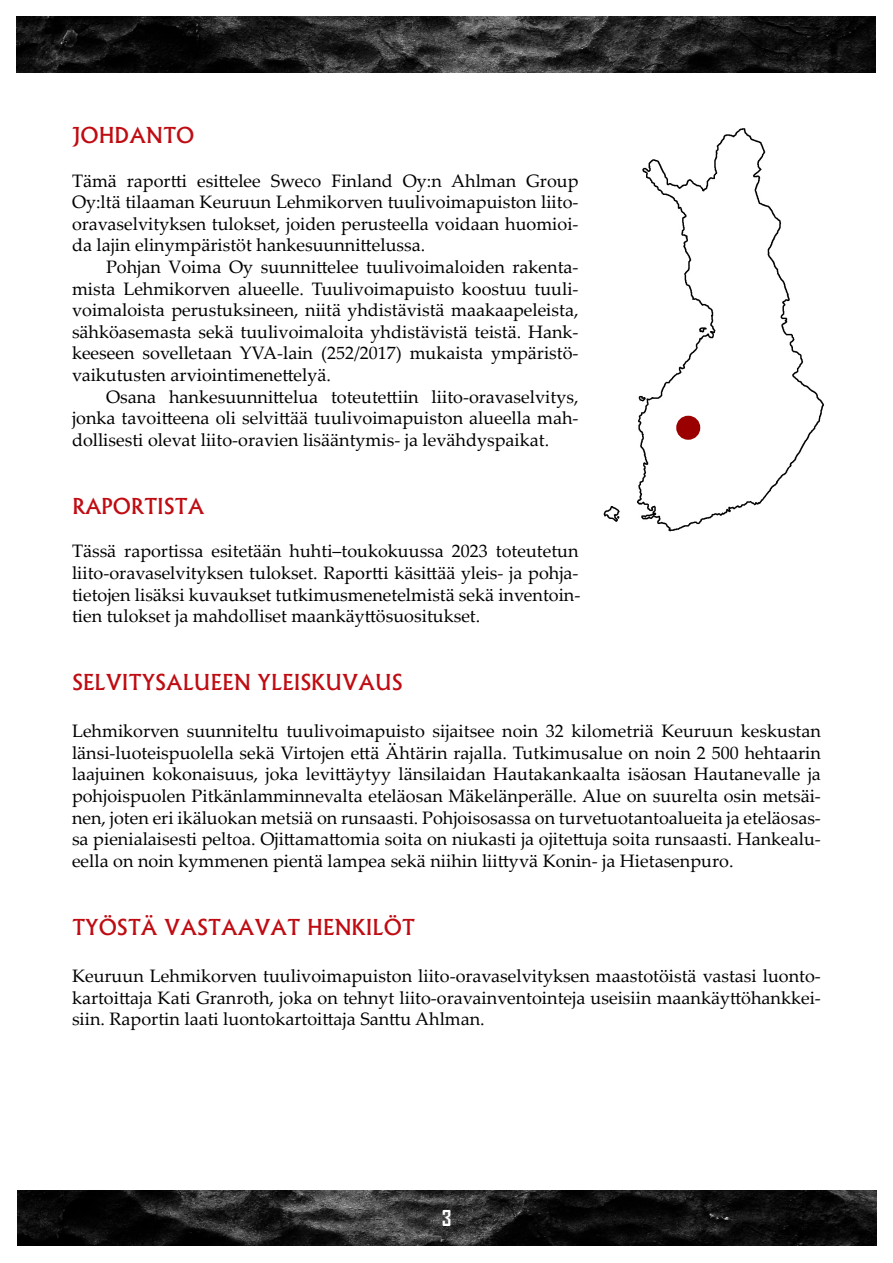
<style>
.page{position:relative;width:893px;height:1263px;background:#fff}
.page>*{position:absolute;margin:0;border:0;box-sizing:border-box;transform-origin:0 0}
.Perusotsikko{font:500 21px "Albertus";color:#bf0c12}
.t1{font:700 21px "Agency FB";color:#fff}
.Perusteksti{font:18px/21.6px "Palatino Linotype";color:#000;text-align:justify}
.Leipäteksti{font:18px/21.6px "Palatino Linotype";color:#000;text-align:justify}
</style>
<div class="page">
<img style="left:17px;top:17px;width:859px;height:55px">
<img style="left:17px;top:1191px;width:859px;height:55px">
<img style="left:603px;top:128px;width:221px;height:404px">
<div style="left:676px;top:416px;width:24px;height:24px;border:12px solid #9a0000;border-radius:50%"></div>
<p class="Perusotsikko" style="left:72px;top:123px;width:124px">JOHDANTO</p>
<p class="Perusteksti" style="left:72px;top:169px;width:508px">Tämä raportti esittelee Sweco Finland Oy:n Ahlman Group Oy:ltä tilaaman Keuruun Lehmikorven tuulivoimapuiston liito&shy;oravaselvityksen tulokset, joiden perusteella voidaan huomioi&shy;da lajin elinympäristöt hankesuunnittelussa.</p>
<p class="Leipäteksti" style="left:72px;top:255px;width:508px;text-indent:34px">Pohjan Voima Oy suunnittelee tuulivoimaloiden rakenta&shy;mista Lehmikorven alueelle. Tuulivoimapuisto koostuu tuuli&shy;voimaloista perustuksineen, niitä yhdistävistä maakaapeleista, sähköasemasta sekä tuulivoimaloita yhdistävistä teistä. Hank&shy;keeseen sovelletaan YVA-lain (252/2017) mukaista ympäristö&shy;vaikutusten arviointimenettelyä.</p>
<p class="Leipäteksti" style="left:72px;top:385px;width:508px;text-indent:34px">Osana hankesuunnittelua toteutettiin liito-oravaselvitys, jonka tavoitteena oli selvittää tuulivoimapuiston alueella mah&shy;dollisesti olevat liito-oravien lisääntymis- ja levähdyspaikat.</p>
<p class="Perusotsikko" style="left:72px;top:493px;width:134px">RAPORTISTA</p>
<p class="Perusteksti" style="left:72px;top:540px;width:510px">Tässä raportissa esitetään huhti–toukokuussa 2023 toteutetun liito-oravaselvityksen tulokset. Raportti käsittää yleis- ja pohja&shy;tietojen lisäksi kuvaukset tutkimusmenetelmistä sekä inventoin&shy;tien tulokset ja mahdolliset maankäyttösuositukset.</p>
<p class="Perusotsikko" style="left:72px;top:670px;width:332px">SELVITYSALUEEN YLEISKUVAUS</p>
<p class="Perusteksti" style="left:72px;top:720px;width:750px">Lehmikorven suunniteltu tuulivoimapuisto sijaitsee noin 32 kilometriä Keuruun keskustan länsi-luoteispuolella sekä Virtojen että Ähtärin rajalla. Tutkimusalue on noin 2 500 hehtaarin laajuinen kokonaisuus, joka levittäytyy länsilaidan Hautakankaalta isäosan Hautanevalle ja pohjoispuolen Pitkänlamminnevalta eteläosan Mäkelänperälle. Alue on suurelta osin metsäi&shy;nen, joten eri ikäluokan metsiä on runsaasti. Pohjoisosassa on turvetuotantoalueita ja eteläosas&shy;sa pienialaisesti peltoa. Ojittamattomia soita on niukasti ja ojitettuja soita runsaasti. Hankealu&shy;eella on noin kymmenen pientä lampea sekä niihin liittyvä Konin- ja Hietasenpuro.</p>
<p class="Perusotsikko" style="left:72px;top:914px;width:345px">TYÖSTÄ VASTAAVAT HENKILÖT</p>
<p class="Perusteksti" style="left:72px;top:964px;width:750px">Keuruun Lehmikorven tuulivoimapuiston liito-oravaselvityksen maastotöistä vastasi luonto&shy;kartoittaja Kati Granroth, joka on tehnyt liito-oravainventointeja useisiin maankäyttöhankkei&shy;siin. Raportin laati luontokartoittaja Santtu Ahlman.</p>
<p class="t1" style="left:442px;top:1205px;width:11px">3</p>
</div>
